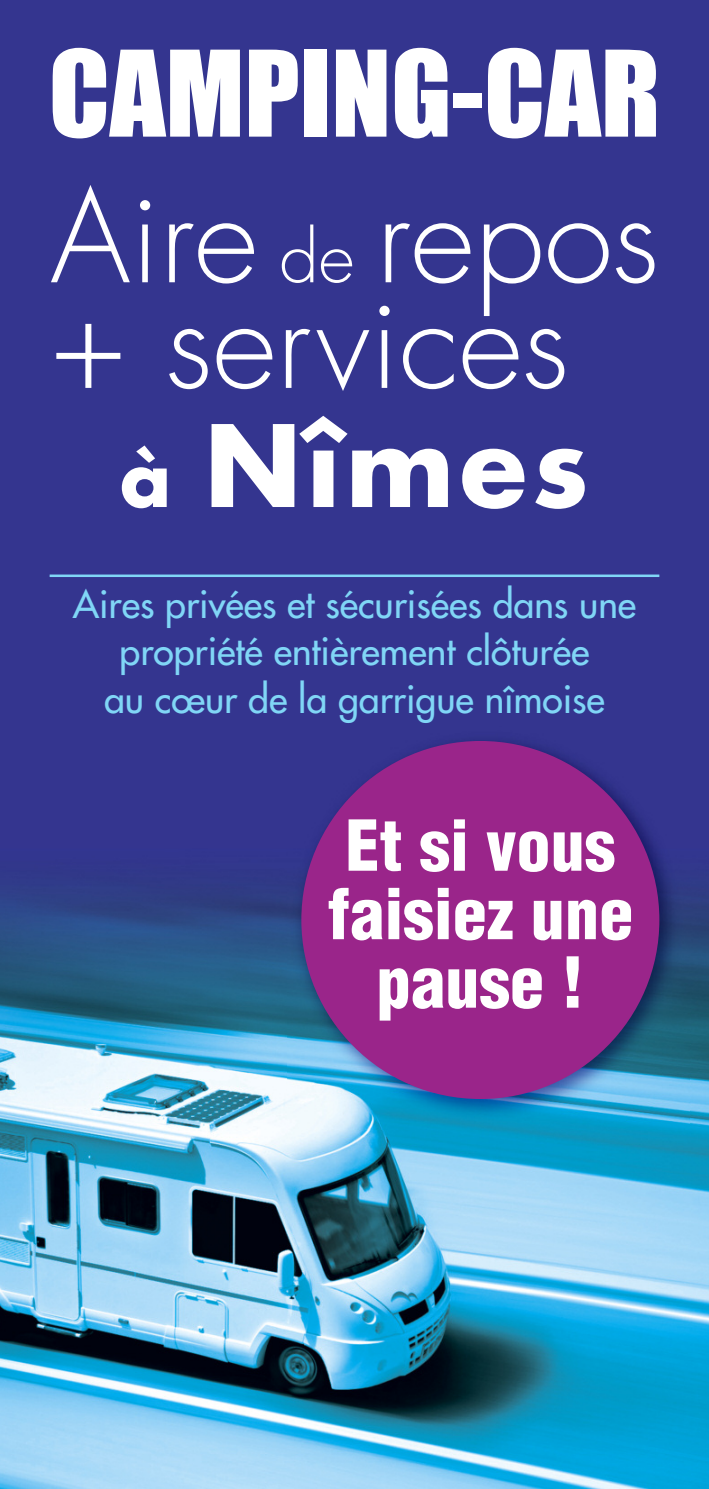
<style>
.page{position:relative;width:709px;height:1489px;background:#fff}
.page>*{position:absolute;margin:0;border:0;box-sizing:border-box;transform-origin:0 0}
.t1{font:300 125px "Futura";color:#fff}
.t2{font:110px "Impact";color:#fff}
.t3{font:700 110px "Futura";letter-spacing:.05em;color:#fff}
.t4{font:900 condensed 68.5px/68.5px "Helvetica";color:#fff;text-align:center}
.t5{font:37.5px/47.5px "Futura";color:#80d6f6;text-align:center}
.s1{font-size:70px}
.s2{font-size:75px}
</style>
<div class="page">
<img style="left:0;top:0;width:709px;height:1488px">
<hr style="left:50px;top:574px;width:609px;height:3px;background:#80d6f6">
<img style="left:287px;top:726px;width:402px;height:403px">
<div style="left:301px;top:741px;width:358px;height:357px;background:#9a258a;border-radius:50%"></div>
<h2 class="t2" style="left:49px;top:34px;width:613px">CAMPING-CAR</h2>
<h1 class="t1" style="left:50px;top:179px;width:610px">Aire <span class="s1">de</span> repos</h1>
<h1 class="t1" style="left:50px;top:285px;width:521px">+ services</h1>
<h2 class="t3" style="left:120px;top:415px;width:470px"><span class="s2">à</span> Nîmes</h2>
<p class="t5" style="left:73px;top:582px;width:565px">Aires privées et sécurisées dans une propriété entièrement clôturée<br>au cœur de la garrigue nîmoise</p>
<h3 class="t4" style="left:327px;top:812px;width:307px">Et si vous faisiez une pause !</h3>
</div>
